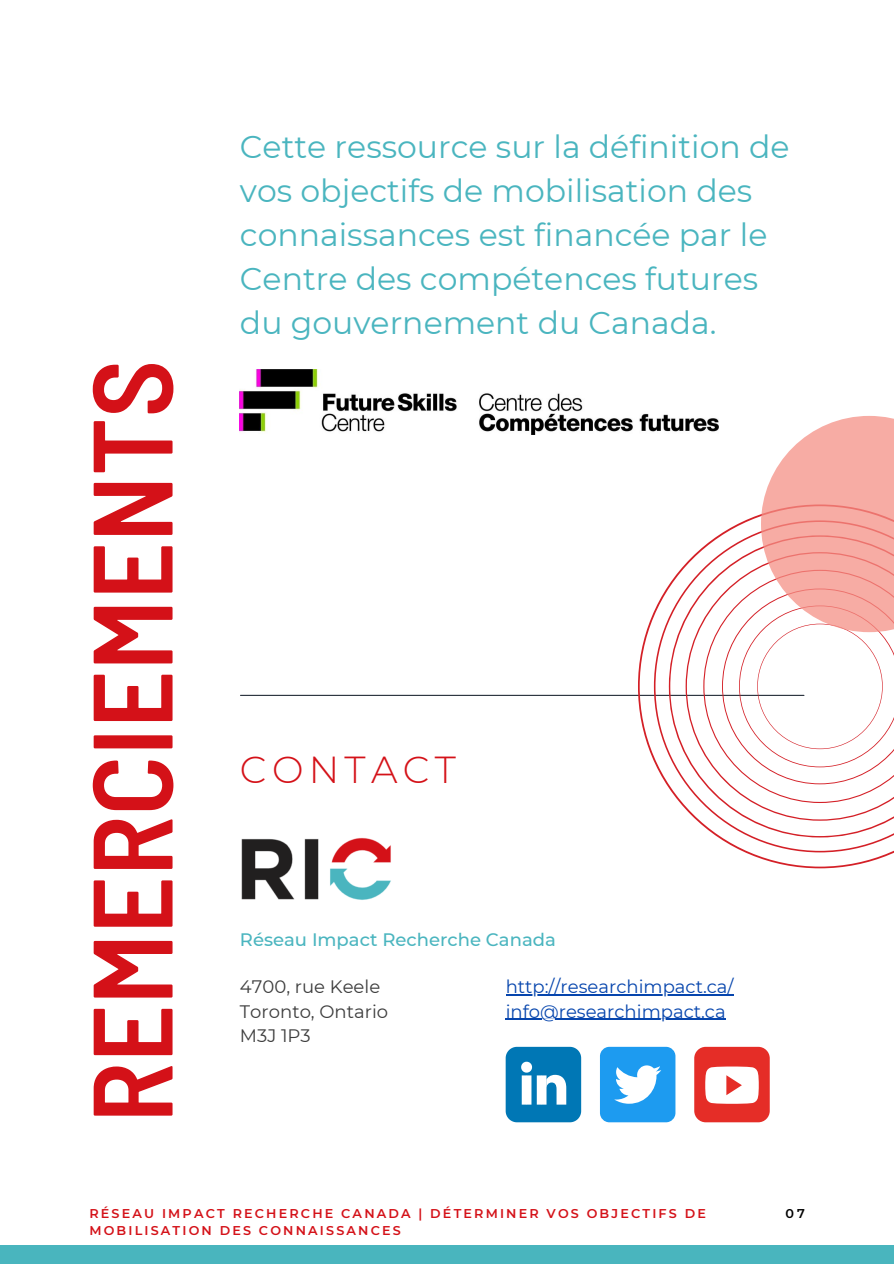
<style>
.page{position:relative;width:894px;height:1264px;background:#fff}
.page>*{position:absolute;margin:0;border:0;box-sizing:border-box;transform-origin:0 0}
.t1{font:600 semi-condensed 112.65px "Barlow";color:#d41118}
.t2{font:300 37.5px "Montserrat";letter-spacing:.14em;color:#d41118}
.t3{font:31.5px/44px "Montserrat";color:#4ab5bf}
.t4{font:18px "Montserrat";color:#0645ad}
.t5{font:18px "Montserrat";color:#3d3d3d}
.t6{font:500 18px "Montserrat";color:#4ab5bf}
.t7{font:600 12.75px/17px "Montserrat";letter-spacing:.17em;color:#d41118}
.t8{font:600 12.75px "Montserrat";color:#000}
</style>
<div class="page">
<div style="left:0;top:1244px;width:893px;height:19px;background:#49b5be"></div>
<hr style="left:240px;top:694px;width:563px;height:2px;background:#242d38">
<img style="left:241px;top:837px;width:150px;height:63px">
<div style="left:599px;top:1046px;width:76px;height:76px;background:#1d9bf0;border-radius:9px"></div>
<svg style="left:614px;top:1065px;width:47px;height:38px"></svg>
<svg style="left:505px;top:1046px;width:76px;height:76px"></svg>
<img style="left:240px;top:369px;width:463px;height:65px">
<div style="left:694px;top:1046px;width:75px;height:76px;background:#e52d27;border-radius:11px"></div>
<svg style="left:705px;top:1066px;width:53px;height:37px;background:#fbe2e2"></svg>
<hr style="left:505px;top:994px;width:228px;height:1px;background:#0645ad">
<hr style="left:505px;top:1018px;width:220px;height:1px;background:#0645ad">
<svg style="left:637px;top:614px;width:256px;height:254px"></svg>
<svg style="left:653px;top:547px;width:240px;height:305px"></svg>
<svg style="left:703px;top:416px;width:190px;height:387px"></svg>
<p class="t1" style="left:60px;top:1122px;width:764px;rotate:-90deg">REMERCIEMENTS</p>
<p class="t3" style="left:240px;top:125px;width:551px">Cette ressource sur la définition de vos objectifs de mobilisation des connaissances est financée par le<br>Centre des compétences futures du gouvernement du Canada.</p>
<p class="t2" style="left:240px;top:746px;width:217px">CONTACT</p>
<p class="t6" style="left:240px;top:928px;width:317px">Réseau Impact Recherche Canada</p>
<p class="t4" style="left:505px;top:975px;width:229px">http://researchimpact.ca/</p>
<p class="t4" style="left:505px;top:1000px;width:221px">info@researchimpact.ca</p>
<p class="t5" style="left:240px;top:975px;width:142px">4700, rue Keele</p>
<p class="t5" style="left:240px;top:1000px;width:150px">Toronto, Ontario</p>
<p class="t5" style="left:240px;top:1025px;width:72px">M3J 1P3</p>
<p class="t7" style="left:89px;top:1205px;width:617px">RÉSEAU IMPACT RECHERCHE CANADA | DÉTERMINER VOS OBJECTIFS DE<br>MOBILISATION DES CONNAISSANCES</p>
<p class="t8" style="left:785px;top:1205px;width:21px">07</p>
</div>
